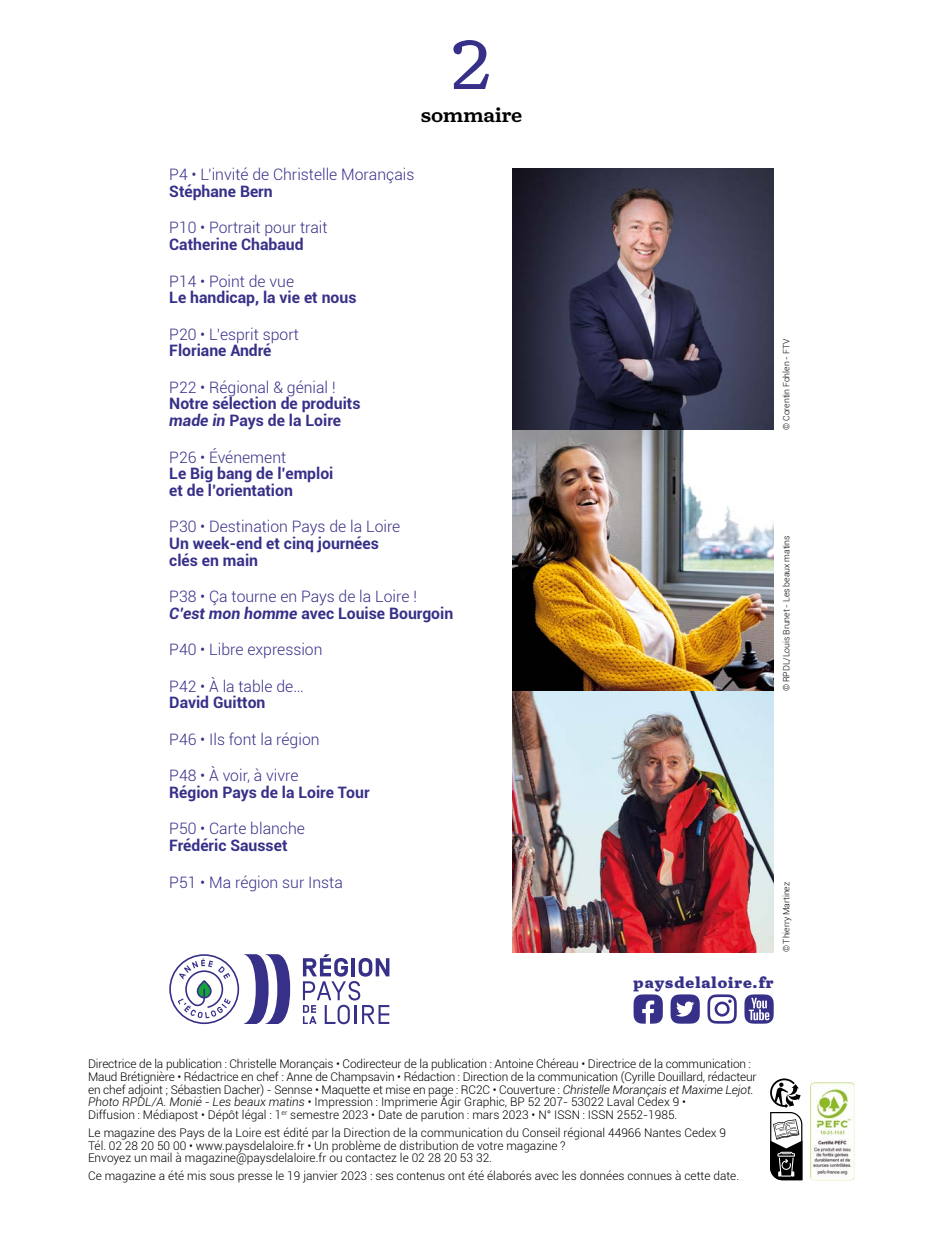
<style>
.page{position:relative;width:943px;height:1241px;background:#fff}
.page>*{position:absolute;margin:0;border:0;box-sizing:border-box;transform-origin:0 0}
.t1{font:64.75px "Turnip RE";color:#373089}
.t2{font:500 21px "Turnip";color:#000}
.t3{font:300 15.75px/16.6px "Roboto";color:#373089}
.t4{font:700 15.75px/16.6px "Roboto";color:#373089}
.t5{font:900 15.58px "Turnip";letter-spacing:.065em;color:#373089}
.t6{font:300 11.9px/12.8px "Roboto";color:#000}
.t7{font:300 8.75px "Roboto";letter-spacing:-.01em;color:#000}
.s1{font-style:italic}
.s2{font-weight:700;font-style:italic}
.s3{font-weight:700}
</style>
<div class="page">
<img style="left:810px;top:1082px;width:44px;height:97px">
<svg style="left:670px;top:994px;width:29px;height:29px"></svg>
<svg style="left:744px;top:994px;width:29px;height:29px"></svg>
<svg style="left:707px;top:994px;width:29px;height:29px"></svg>
<svg style="left:633px;top:994px;width:30px;height:29px"></svg>
<img style="left:512px;top:168px;width:261px;height:784px">
<svg style="left:770px;top:1078px;width:32px;height:101px"></svg>
<svg style="left:303px;top:954px;width:86px;height:70px"></svg>
<svg style="left:169px;top:954px;width:121px;height:69px"></svg>
<h1 class="t1" style="left:450px;top:21px;width:45px">2</h1>
<h2 class="t2" style="left:420px;top:101px;width:103px">sommaire</h2>
<h3 class="t3" style="left:169px;top:166px;width:247px">P4 • L’invité de Christelle Morançais</h3>
<h3 class="t4" style="left:169px;top:182px;width:105px">Stéphane Bern</h3>
<h3 class="t3" style="left:169px;top:219px;width:160px">P10 • Portrait pour trait</h3>
<h3 class="t4" style="left:169px;top:235px;width:136px">Catherine Chabaud</h3>
<h3 class="t3" style="left:169px;top:272px;width:126px">P14 • Point de vue</h3>
<h3 class="t4" style="left:169px;top:288px;width:189px">Le handicap, la vie et nous</h3>
<h3 class="t3" style="left:169px;top:325px;width:131px">P20 • L’esprit sport</h3>
<h3 class="t4" style="left:169px;top:342px;width:104px">Floriane André</h3>
<h3 class="t3" style="left:169px;top:378px;width:168px">P22 • Régional &amp; génial !</h3>
<h3 class="t4" style="left:169px;top:395px;width:193px">Notre sélection de produits <span class="s1">made in</span> Pays de la Loire</h3>
<h3 class="t3" style="left:169px;top:448px;width:118px">P26 • Événement</h3>
<h3 class="t4" style="left:169px;top:464px;width:166px">Le Big bang de l’emploi et de l’orientation</h3>
<h3 class="t3" style="left:169px;top:518px;width:233px">P30 • Destination Pays de la Loire</h3>
<h3 class="t4" style="left:169px;top:534px;width:211px">Un week-end et cinq journées clés en main</h3>
<h3 class="t3" style="left:169px;top:587px;width:285px">P38 • Ça tourne en Pays de la Loire !<br><span class="s2">C’est mon homme</span> <span class="s3">avec Louise Bourgoin</span></h3>
<h3 class="t3" style="left:169px;top:640px;width:155px">P40 • Libre expression</h3>
<h3 class="t3" style="left:169px;top:677px;width:136px">P42 • À la table de…</h3>
<h3 class="t4" style="left:169px;top:693px;width:98px">David Guitton</h3>
<h3 class="t3" style="left:169px;top:730px;width:152px">P46 • Ils font la région</h3>
<h3 class="t3" style="left:169px;top:766px;width:131px">P48 • À voir, à vivre</h3>
<h3 class="t4" style="left:169px;top:783px;width:202px">Région Pays de la Loire Tour</h3>
<h3 class="t3" style="left:169px;top:819px;width:137px">P50 • Carte blanche</h3>
<h3 class="t4" style="left:169px;top:836px;width:120px">Frédéric Sausset</h3>
<h3 class="t3" style="left:169px;top:873px;width:175px">P51 • Ma région sur Insta</h3>
<p class="t7" style="left:780px;top:429px;width:93px;rotate:-90deg">© Corentin Fohlen - FTV</p>
<p class="t7" style="left:780px;top:691px;width:157px;rotate:-90deg">© RPDL/Louis Brunet - Les beaux matins</p>
<p class="t7" style="left:780px;top:952px;width:72px;rotate:-90deg">© Thierry Martinez</p>
<h3 class="t5" style="left:633px;top:971px;width:142px">paysdelaloire.fr</h3>
<p class="t6" style="left:88px;top:1056px;width:670px">Directrice de la publication : Christelle Morançais • Codirecteur de la publication : Antoine Chéreau • Directrice de la communication :<br>Maud Brétignière • Rédactrice en chef : Anne de Champsavin • Rédaction : Direction de la communication (Cyrille Douillard, rédacteur en chef adjoint ; Sébastien Dacher) - Sennse • Maquette et mise en page : RC2C • Couverture : <span class="s1">Christelle Morançais et Maxime Lejot.<br>Photo RPDL/A. Monié - Les beaux matins</span> • Impression : Imprimerie Agir Graphic, BP 52 207- 53022 Laval Cedex 9 •<br>Diffusion : Médiapost • Dépôt légal : 1<sup>er</sup> semestre 2023 • Date de parution : mars 2023 • N° ISSN : ISSN 2552-1985.</p>
<p class="t6" style="left:88px;top:1125px;width:639px">Le magazine des Pays de la Loire est édité par la Direction de la communication du Conseil régional 44966 Nantes Cedex 9<br>Tél. 02 28 20 50 00 • www.paysdelaloire.fr • Un problème de distribution de votre magazine ?<br>Envoyez un mail à magazine@paysdelaloire.fr ou contactez le 02 28 20 53 32.</p>
<p class="t6" style="left:88px;top:1168px;width:652px">Ce magazine a été mis sous presse le 19 janvier 2023 : ses contenus ont été élaborés avec les données connues à cette date.</p>
</div>
